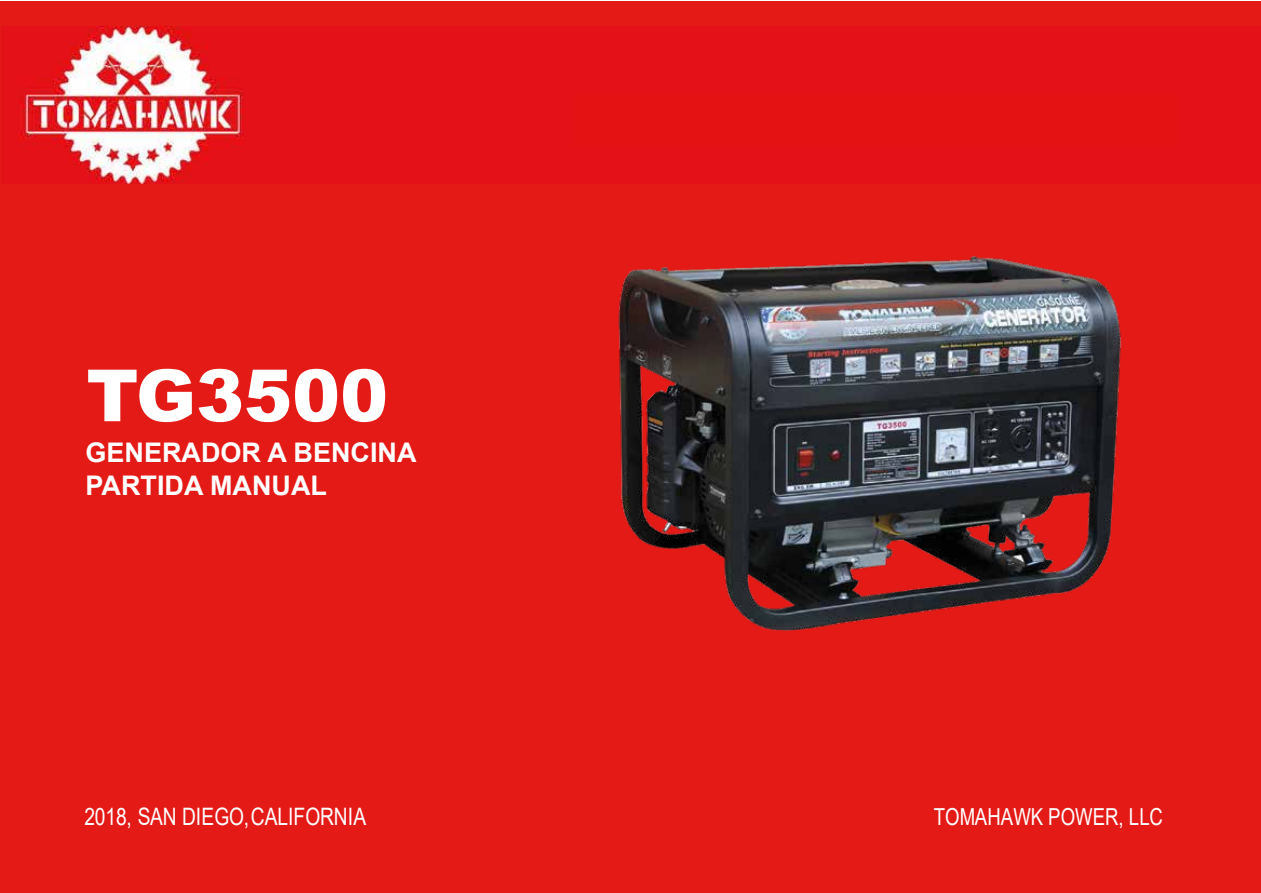
<style>
.page{position:relative;width:1261px;height:893px;background:#fff}
.page>*{position:absolute;margin:0;border:0;box-sizing:border-box;transform-origin:0 0}
.t1{font:700 78px "Arial";color:#fff;scale:1.1 1}
.t2{font:900 72px "Arial";color:#fff}
.t3{font:27.9px "Arial";letter-spacing:.01em;color:#fff;scale:.73 1}
.t4{font:700 27px/32.4px "Arial";color:#fff}
.t5{font:24px "Arial";letter-spacing:-.005em;color:#fff;scale:.8 1}
.t6{font:23.4px "Arial";color:#fff;scale:.79 1}
</style>
<div class="page">
<div style="left:0;top:2px;width:1260px;height:890px;background:#e41a17"></div>
<img style="left:17px;top:27px;width:227px;height:157px">
<img style="left:618px;top:256px;width:503px;height:375px">
<h2 class="t2" style="left:87px;top:343px;width:355px">TG3500E</h2>
<p class="t4" style="left:86px;top:437px;width:333px">GENERADOR A BENCINA<br>PARTIDA MANUAL</p>
<h1 class="t1" style="left:104px;top:344px;width:283px">TG3500</h1>
<p class="t3" style="left:103px;top:438px;width:365px">GENERADOR A GASOLINA</p>
<p class="t5" style="left:84px;top:800px;width:354px">2018, SAN DIEGO,CALIFORNIA</p>
<p class="t6" style="left:934px;top:800px;width:291px">TOMAHAWK POWER, LLC</p>
</div>
